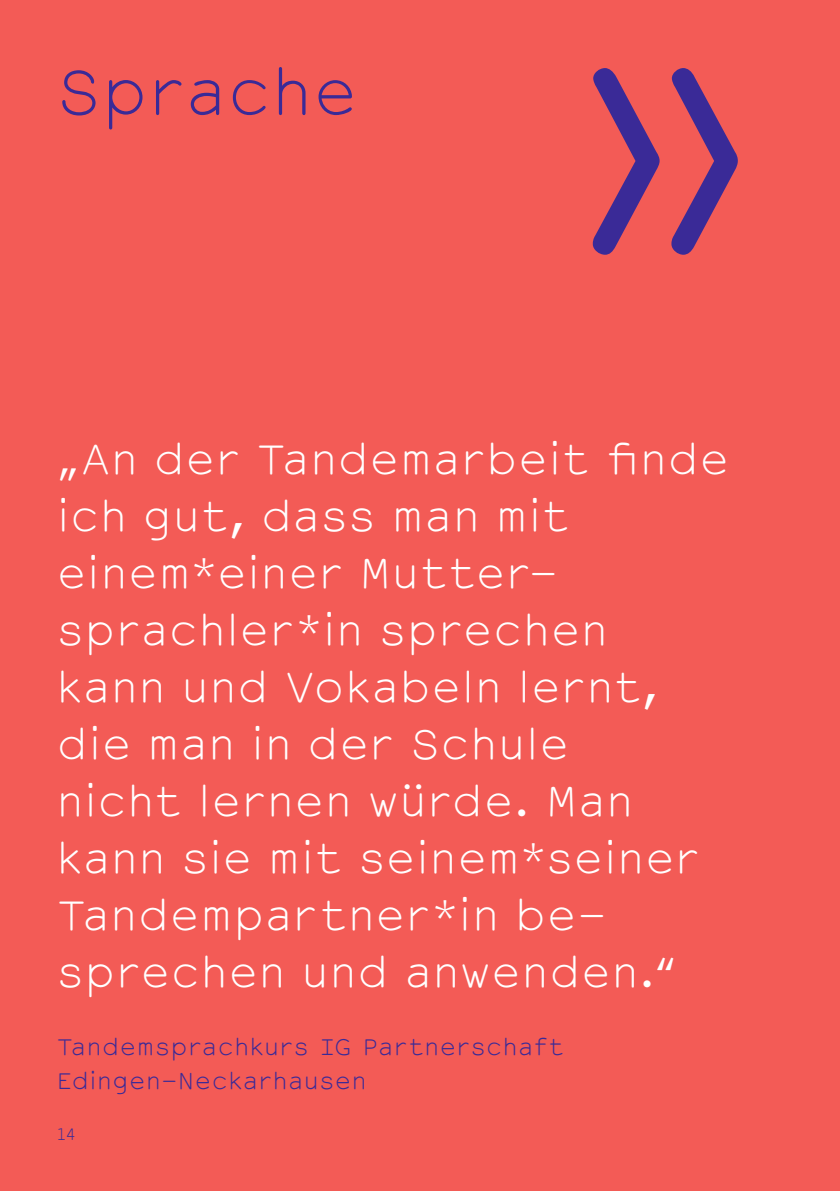
<style>
.page{position:relative;width:840px;height:1191px;background:#fff}
.page>*{position:absolute;margin:0;border:0;box-sizing:border-box;transform-origin:0 0}
.t1{font:300 60px "Courier Sans";letter-spacing:.02em;color:#3a2a97}
.t2{font:300 40px/57px "Courier Sans";letter-spacing:.02em;color:#fff}
.t3{font:300 22px/34px "Courier Sans";letter-spacing:.03em;color:#3a2a97}
.t4{font:300 15px "Courier Sans";color:#3a2a97}
</style>
<div class="page">
<div style="left:0;top:0;width:839px;height:1191px;background:#f35b56"></div>
<svg style="left:592px;top:68px;width:145px;height:187px"></svg>
<h1 class="t1" style="left:57px;top:48px;width:302px">Sprache</h1>
<p class="t2" style="left:57px;top:430px;width:673px">„An der Tandemarbeit finde ich gut, dass man mit einem*einer Mutter&shy;sprachler*in sprechen<br>kann und Vokabeln lernt, die man in der Schule<br>nicht lernen würde. Man kann sie mit seinem*seiner<br>Tandempartner*in be&shy;sprechen und anwenden.“</p>
<p class="t3" style="left:57px;top:1029px;width:508px">Tandemsprachkurs IG Partnerschaft<br>Edingen-Neckarhausen</p>
<p class="t4" style="left:57px;top:1123px;width:21px">14</p>
</div>
